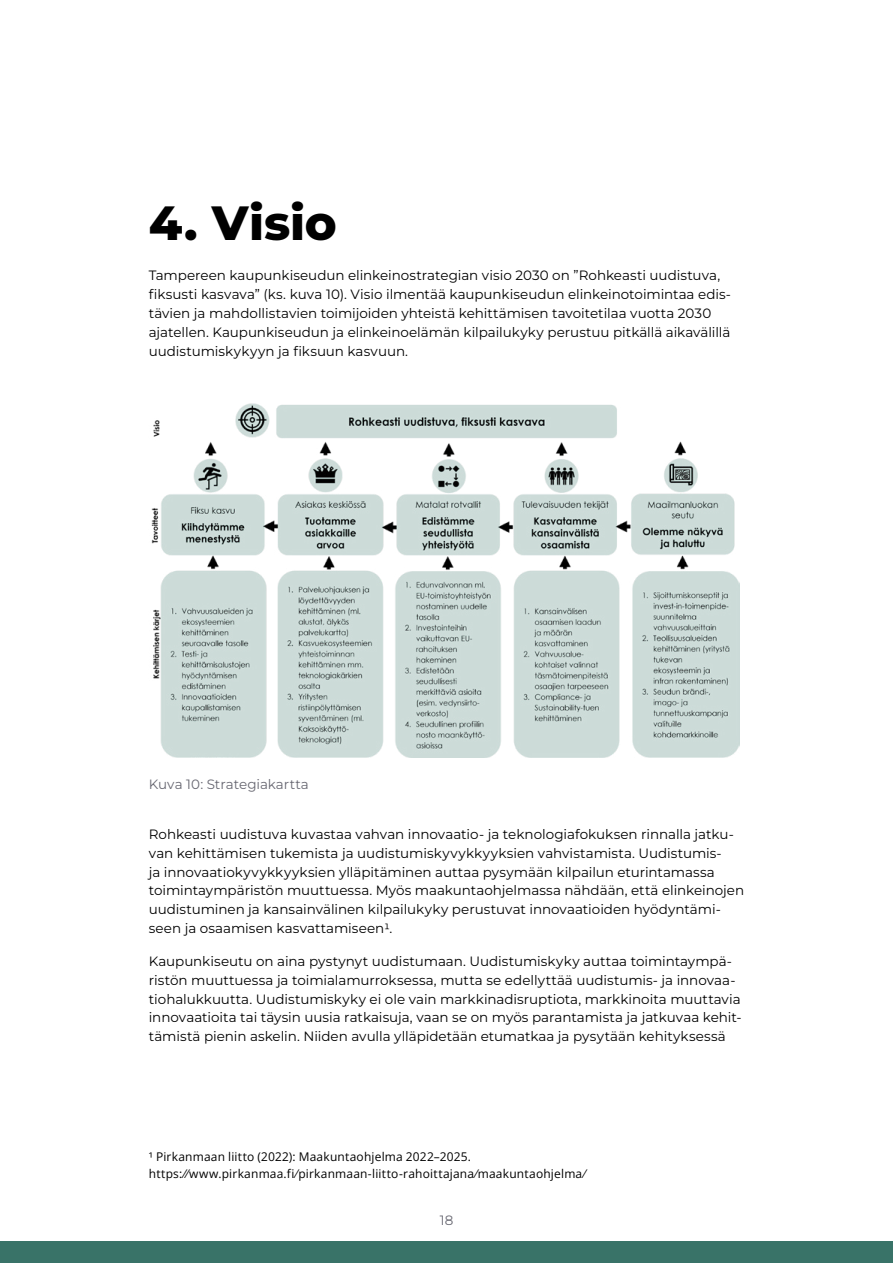
<style>
.page{position:relative;width:893px;height:1263px;background:#fff}
.page>*{position:absolute;margin:0;border:0;box-sizing:border-box;transform-origin:0 0}
.Otsikko_H2{font:800 48px "Montserrat";color:#000}
.Leipäteksti_P{font:13.5px/18.9px "Montserrat";color:#000}
.Kuvateksti_P{font:13.5px "Montserrat";color:#686872}
.Alaviite_P{font:12px/16.5px "Open Sans";letter-spacing:.015em;color:#000}
</style>
<div class="page">
<img style="left:151px;top:403px;width:589px;height:354px">
<div style="left:0;top:1242px;width:893px;height:21px;background:#397368"></div>
<h2 class="Otsikko_H2" style="left:149px;top:188px;width:189px">4. Visio</h2>
<p class="Leipäteksti_P" style="left:149px;top:265px;width:584px">Tampereen kaupunkiseudun elinkeinostrategian visio 2030 on ”Rohkeasti uudistuva, fiksusti kasvava” (ks. kuva 10). Visio ilmentää kaupunkiseudun elinkeinotoimintaa edis&shy;tävien ja mahdollistavien toimijoiden yhteistä kehittämisen tavoitetilaa vuotta 2030 ajatellen. Kaupunkiseudun ja elinkeinoelämän kilpailukyky perustuu pitkällä aikavälillä uudistumiskykyyn ja fiksuun kasvuun.</p>
<p class="Kuvateksti_P" style="left:149px;top:775px;width:162px">Kuva 10: Strategiakartta</p>
<p class="Leipäteksti_P" style="left:149px;top:824px;width:597px">Rohkeasti uudistuva kuvastaa vahvan innovaatio- ja teknologiafokuksen rinnalla jatku&shy;van kehittämisen tukemista ja uudistumiskyvykkyyksien vahvistamista. Uudistumis-<br>ja innovaatiokyvykkyyksien ylläpitäminen auttaa pysymään kilpailun eturintamassa toimintaympäristön muuttuessa. Myös maakuntaohjelmassa nähdään, että elinkeinojen uudistuminen ja kansainvälinen kilpailukyky perustuvat innovaatioiden hyödyntämi&shy;seen ja osaamisen kasvattamiseen1.</p>
<p class="Leipäteksti_P" style="left:149px;top:951px;width:594px">Kaupunkiseutu on aina pystynyt uudistumaan. Uudistumiskyky auttaa toimintaympä&shy;ristön muuttuessa ja toimialamurroksessa, mutta se edellyttää uudistumis- ja innovaa&shy;tiohalukkuutta. Uudistumiskyky ei ole vain markkinadisruptiota, markkinoita muuttavia innovaatioita tai täysin uusia ratkaisuja, vaan se on myös parantamista ja jatkuvaa kehit&shy;tämistä pienin askelin. Niiden avulla ylläpidetään etumatkaa ja pysytään kehityksessä</p>
<p class="Alaviite_P" style="left:149px;top:1148px;width:441px">1 Pirkanmaan liitto (2022): Maakuntaohjelma 2022–2025. https://www.pirkanmaa.fi/pirkanmaan-liitto-rahoittajana/maakuntaohjelma/</p>
<p class="Kuvateksti_P" style="left:440px;top:1211px;width:15px">18</p>
</div>
